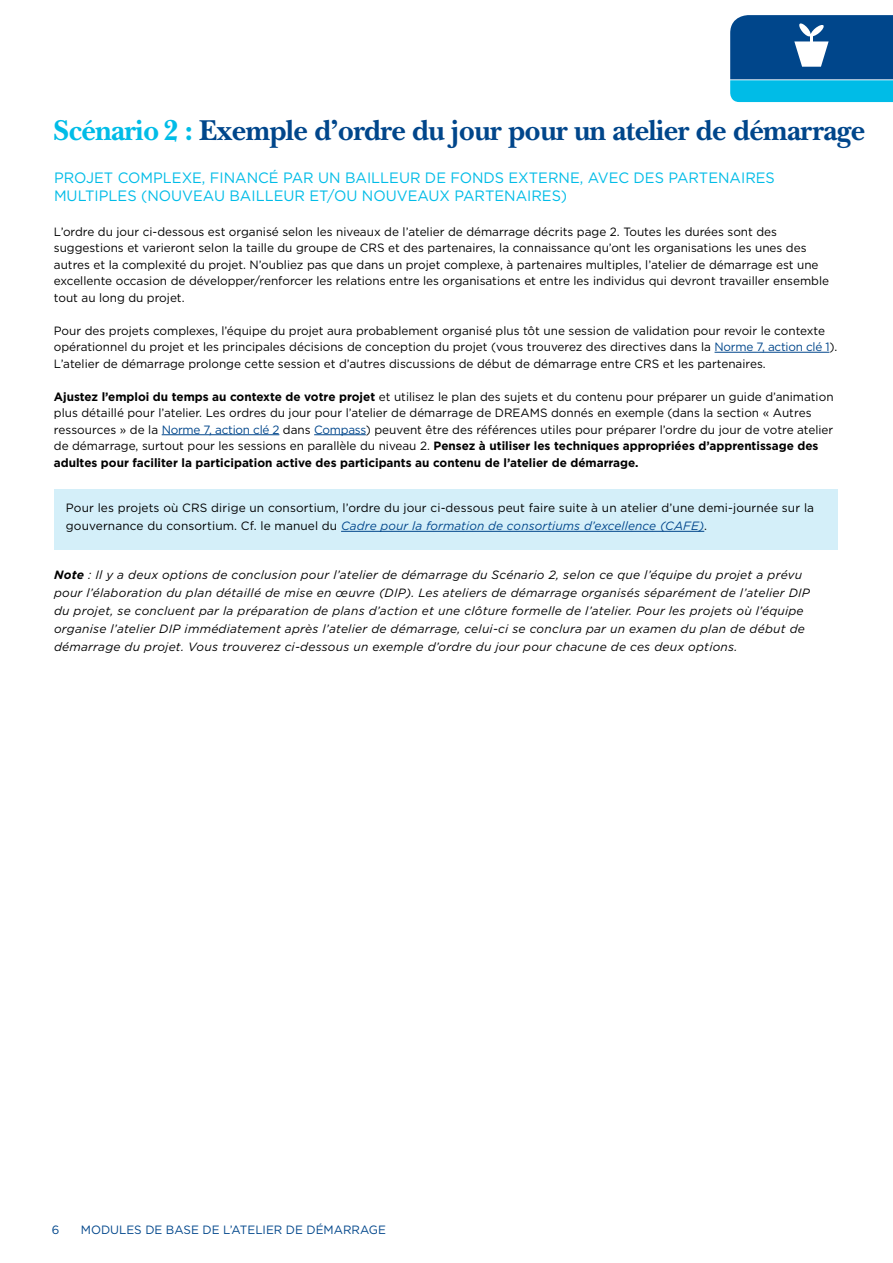
<style>
.page{position:relative;width:893px;height:1263px;background:#fff}
.page>*{position:absolute;margin:0;border:0;box-sizing:border-box;transform-origin:0 0}
.t1{font:700 30px "New Baskerville Std";letter-spacing:-.02em;color:#00468b}
.t2{font:15px/18px "Gotham";color:#00bce7}
.t3{font:12px/16.5px "Gotham";color:#000}
.t4{font:italic 12px/18px "Gotham";letter-spacing:.02em;color:#000}
.t5{font:12px "Gotham";color:#00468b}
.s1{color:#00bce7}
.s2{color:#00468b}
.s3{font-weight:700}
.s4{font-style:italic;color:#00468b}
</style>
<div class="page">
<div style="left:55px;top:489px;width:783px;height:61px;background:#d4eff9"></div>
<hr style="left:714px;top:352px;width:115px;height:1px;background:#00468b">
<hr style="left:162px;top:434px;width:117px;height:1px;background:#00468b">
<hr style="left:314px;top:434px;width:52px;height:1px;background:#00468b">
<hr style="left:341px;top:531px;width:363px;height:1px;background:#00468b">
<svg style="left:730px;top:15px;width:163px;height:87px;background:#1471aa"></svg>
<h1 class="t1" style="left:54px;top:113px;width:813px"><span class="s1">Scénario2 :</span> Exemple d’ordre du jour pour un atelier de démarrage</h1>
<p class="t2" style="left:54px;top:168px;width:722px">PROJET COMPLEXE, FINANCÉ PAR UN BAILLEUR DE FONDS EXTERNE, AVEC DES PARTENAIRES<br>MULTIPLES (NOUVEAU BAILLEUR ET/OU NOUVEAUX PARTENAIRES)</p>
<p class="t3" style="left:54px;top:223px;width:777px">L’ordre du jour ci-dessous est organisé selon les niveaux de l’atelier de démarrage décrits page 2. Toutes les durées sont des suggestions et varieront selon la taille du groupe de CRS et des partenaires, la connaissance qu’ont les organisations les unes des autres et la complexité du projet. N’oubliez pas que dans un projet complexe, à partenaires multiples, l’atelier de démarrage est une excellente occasion de développer/renforcer les relations entre les organisations et entre les individus qui devront travailler ensemble tout au long du projet.</p>
<p class="t3" style="left:54px;top:322px;width:785px">Pour des projets complexes, l’équipe du projet aura probablement organisé plus tôt une session de validation pour revoir le contexte opérationnel du projet et les principales décisions de conception du projet (vous trouverez des directives dans la <span class="s2">Norme 7, action clé 1</span>).<br>L’atelier de démarrage prolonge cette session et d’autres discussions de début de démarrage entre CRS et les partenaires.</p>
<p class="t3" style="left:54px;top:388px;width:781px"><span class="s3">Ajustez l’emploi du temps au contexte de votre projet</span> et utilisez le plan des sujets et du contenu pour préparer un guide d’animation plus détaillé pour l’atelier. Les ordres du jour pour l’atelier de démarrage de DREAMS donnés en exemple (dans la section « Autres ressources » de la <span class="s2">Norme 7, action clé 2</span> dans <span class="s2">Compass</span>) peuvent être des références utiles pour préparer l’ordre du jour de votre atelier de démarrage, surtout pour les sessions en parallèle du niveau 2. <span class="s3">Pensez à utiliser les techniques appropriées d’apprentissage des adultes pour faciliter la participation active des participants au contenu de l’atelier de démarrage.</span></p>
<p class="t3" style="left:66px;top:499px;width:750px;line-height:18px">Pour les projets où CRS dirige un consortium, l’ordre du jour ci-dessous peut faire suite à un atelier d’une demi-journée sur la gouvernance du consortium. Cf. le manuel du <span class="s4">Cadre pour la formation de consortiums d’excellence (CAFE)</span>.</p>
<p class="t4" style="left:54px;top:566px;width:757px"><span class="s3">Note</span> : Il y a deux options de conclusion pour l’atelier de démarrage du Scénario 2, selon ce que l’équipe du projet a prévu pour l’élaboration du plan détaillé de mise en œuvre (DIP). Les ateliers de démarrage organisés séparément de l’atelier DIP du projet, se concluent par la préparation de plans d’action et une clôture formelle de l’atelier. Pour les projets où l’équipe organise l’atelier DIP immédiatement après l’atelier de démarrage, celui-ci se conclura par un examen du plan de début de démarrage du projet. Vous trouverez ci-dessous un exemple d’ordre du jour pour chacune de ces deux options.</p>
<p class="t5" style="left:52px;top:1222px;width:9px">6</p>
<p class="t5" style="left:81px;top:1222px;width:307px">MODULES DE BASE DE L’ATELIER DE DÉMARRAGE</p>
</div>
